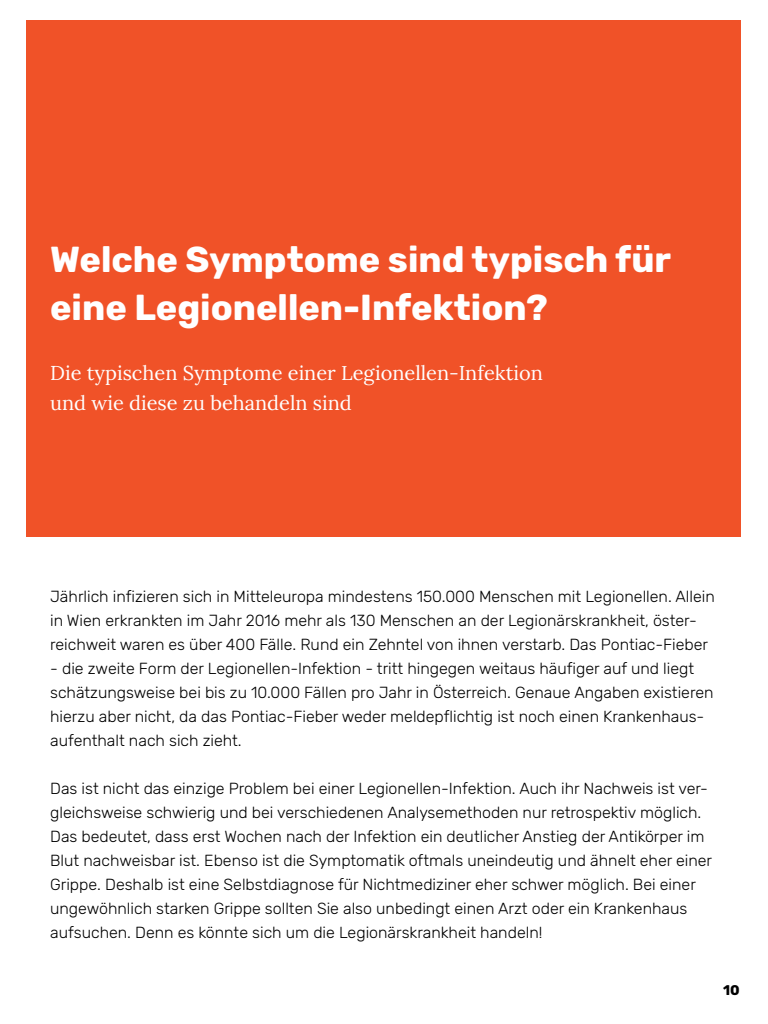
<style>
.page{position:relative;width:768px;height:1024px;background:#fff}
.page>*{position:absolute;margin:0;border:0;box-sizing:border-box;transform-origin:0 0}
.t1{font:700 36px/48px "Rubik";color:#fff}
.t2{font:20px/30px "Lora";color:#fff}
.t3{font:300 16px/24px "Rubik";color:#000001}
.t4{font:700 14px "Rubik";color:#000001}
</style>
<div class="page">
<div style="left:26px;top:20px;width:715px;height:518px;background:#f05228"></div>
<h1 class="t1" style="left:50px;top:237px;width:622px">Welche Symptome sind typisch für eine Legionellen-Infektion?</h1>
<p class="t2" style="left:50px;top:357px;width:494px">Die typischen Symptome einer Legionellen-Infektion und wie diese zu behandeln sind</p>
<p class="t3" style="left:50px;top:584px;width:666px">Jährlich infizieren sich in Mitteleuropa mindestens 150.000 Menschen mit Legionellen. Allein in Wien erkrankten im Jahr 2016 mehr als 130 Menschen an der Legionärskrankheit, öster&shy;reichweit waren es über 400 Fälle. Rund ein Zehntel von ihnen verstarb. Das Pontiac-Fieber</p>
<p class="t3" style="left:50px;top:656px;width:665px">- die zweite Form der Legionellen-Infektion - tritt hingegen weitaus häufiger auf und liegt schätzungsweise bei bis zu 10.000 Fällen pro Jahr in Österreich. Genaue Angaben existieren hierzu aber nicht, da das Pontiac-Fieber weder meldepflichtig ist noch einen Krankenhaus&shy;aufenthalt nach sich zieht.</p>
<p class="t3" style="left:50px;top:776px;width:663px">Das ist nicht das einzige Problem bei einer Legionellen-Infektion. Auch ihr Nachweis ist ver&shy;gleichsweise schwierig und bei verschiedenen Analysemethoden nur retrospektiv möglich.<br>Das bedeutet, dass erst Wochen nach der Infektion ein deutlicher Anstieg der Antikörper im Blut nachweisbar ist. Ebenso ist die Symptomatik oftmals uneindeutig und ähnelt eher einer Grippe. Deshalb ist eine Selbstdiagnose für Nichtmediziner eher schwer möglich. Bei einer ungewöhnlich starken Grippe sollten Sie also unbedingt einen Arzt oder ein Krankenhaus aufsuchen. Denn es könnte sich um die Legionärskrankheit handeln!</p>
<p class="t4" style="left:723px;top:982px;width:18px">10</p>
</div>
